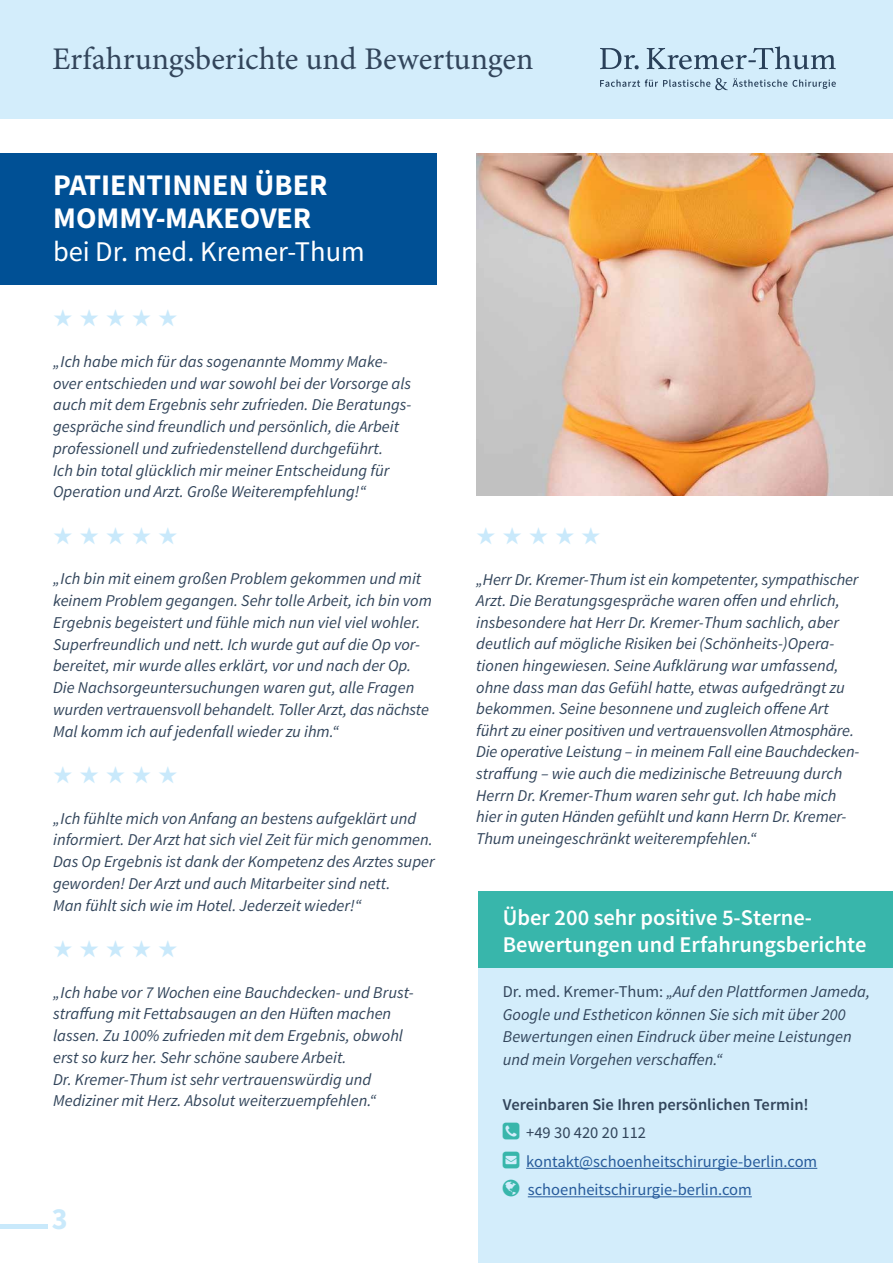
<style>
.page{position:relative;width:893px;height:1263px;background:#fff}
.page>*{position:absolute;margin:0;border:0;box-sizing:border-box;transform-origin:0 0}
.t1{font:31.5px "Minion Variable Concept";color:#32455b}
.t2{font:30px/33px "Source Sans Variable";color:#fff}
.t3{font:30px "Source Sans Variable";color:#c9e9fb}
.t4{font:28.5px "Source Sans Variable";color:#fff}
.t5{font:24px "Zapf Dingbats ITC";color:#c9e9fb}
.t6{font:600 22.5px/27px "Source Sans Pro";color:#fff}
.t7{font:italic 16.5px/21.8px "Source Sans Pro";color:#32455b}
.t8{font:16.5px/28.5px "Source Sans Pro";color:#275b9b}
.t9{font:600 16.5px "Source Sans Pro";color:#32455b}
.t10{font:16.5px "Source Sans Pro";color:#32455b}
.s1{font-style:normal}
</style>
<div class="page">
<div style="left:478px;top:962px;width:415px;height:301px;background:#d3edfb"></div>
<div style="left:478px;top:891px;width:415px;height:77px;background:#38b6ab"></div>
<hr style="left:526px;top:1168px;width:291px;height:1px;background:#275b9b">
<hr style="left:528px;top:1196px;width:224px;height:1px;background:#275b9b">
<hr style="left:0;top:1225px;width:48px;height:4px;background:#c9e9fb">
<img style="left:476px;top:153px;width:417px;height:342px">
<div style="left:0;top:153px;width:437px;height:132px;background:#005095"></div>
<div style="left:0;top:0;width:893px;height:118px;background:#d3edfb"></div>
<svg style="left:600px;top:48px;width:39px;height:21px"></svg>
<svg style="left:647px;top:46px;width:189px;height:23px"></svg>
<svg style="left:600px;top:78px;width:236px;height:12px"></svg>
<h1 class="t1" style="left:52px;top:37px;width:483px">Erfahrungsberichte und Bewertungen</h1>
<h2 class="t2" style="left:53px;top:169px;width:276px">PATIENTINNEN ÜBER<br>MOMMY-MAKEOVER</h2>
<h3 class="t4" style="left:53px;top:235px;width:313px">bei Dr. med. Kremer-Thum</h3>
<h3 class="t5" style="left:53px;top:307px;width:126px">★ ★ ★ ★ ★</h3>
<p class="t7" style="left:53px;top:350px;width:360px">„ Ich habe mich für das sogenannte Mommy Make&shy;over entschieden und war sowohl bei der Vorsorge als auch mit dem Ergebnis sehr zufrieden. Die Beratungs&shy;gespräche sind freundlich und persönlich, die Arbeit professionell und zufriedenstellend durchgeführt.<br>Ich bin total glücklich mir meiner Entscheidung für Operation und Arzt. Große Weiterempfehlung!“</p>
<h3 class="t5" style="left:53px;top:524px;width:126px">★ ★ ★ ★ ★</h3>
<p class="t7" style="left:53px;top:568px;width:380px">„ Ich bin mit einem großen Problem gekommen und mit keinem Problem gegangen. Sehr tolle Arbeit, ich bin vom Ergebnis begeistert und fühle mich nun viel viel wohler.<br>Superfreundlich und nett. Ich wurde gut auf die Op vor&shy;bereitet, mir wurde alles erklärt, vor und nach der Op.<br>Die Nachsorgeuntersuchungen waren gut, alle Fragen wurden vertrauensvoll behandelt. Toller Arzt, das nächste Mal komm ich auf jedenfall wieder zu ihm.“</p>
<h3 class="t5" style="left:53px;top:764px;width:126px">★ ★ ★ ★ ★</h3>
<p class="t7" style="left:53px;top:807px;width:383px">„ Ich fühlte mich von Anfang an bestens aufgeklärt und informiert. Der Arzt hat sich viel Zeit für mich genommen.<br>Das Op Ergebnis ist dank der Kompetenz des Arztes super geworden! Der Arzt und auch Mitarbeiter sind nett.<br>Man fühlt sich wie im Hotel. Jederzeit wieder!“</p>
<h3 class="t5" style="left:53px;top:938px;width:126px">★ ★ ★ ★ ★</h3>
<p class="t7" style="left:53px;top:981px;width:362px">„ Ich habe vor 7 Wochen eine Bauchdecken- und Brust&shy;straffung mit Fettabsaugen an den Hüften machen lassen. Zu 100% zufrieden mit dem Ergebnis, obwohl erst so kurz her. Sehr schöne saubere Arbeit.<br>Dr. Kremer-Thum ist sehr vertrauenswürdig und Mediziner mit Herz. Absolut weiterzuempfehlen.“</p>
<h2 class="t3" style="left:52px;top:1201px;width:17px">3</h2>
<h3 class="t5" style="left:476px;top:525px;width:126px">★ ★ ★ ★ ★</h3>
<p class="t7" style="left:476px;top:568px;width:385px">„ Herr Dr. Kremer-Thum ist ein kompetenter, sympathischer Arzt. Die Beratungsgespräche waren offen und ehrlich, insbesondere hat Herr Dr. Kremer-Thum sachlich, aber deutlich auf mögliche Risiken bei (Schönheits-)Opera&shy;tionen hingewiesen. Seine Aufklärung war umfassend, ohne dass man das Gefühl hatte, etwas aufgedrängt zu bekommen. Seine besonnene und zugleich offene Art führt zu einer positiven und vertrauensvollen Atmosphäre.<br>Die operative Leistung – in meinem Fall eine Bauchdecken&shy;straffung – wie auch die medizinische Betreuung durch Herrn Dr. Kremer-Thum waren sehr gut. Ich habe mich hier in guten Händen gefühlt und kann Herrn Dr. Kremer-Thum uneingeschränkt weiterempfehlen.“</p>
<h3 class="t6" style="left:503px;top:905px;width:365px">Über 200 sehr positive 5-Sterne-<br>Bewertungen und Erfahrungsberichte</h3>
<p class="t7" style="left:503px;top:980px;width:369px;line-height:22.5px"><span class="s1">Dr. med. Kremer-Thum:</span> „ Auf den Plattformen Jameda, Google und Estheticon können Sie sich mit über 200<br>Bewertungen einen Eindruck über meine Leistungen und mein Vorgehen verschaffen.“</p>
<p class="t9" style="left:503px;top:1094px;width:307px">Vereinbaren Sie Ihren persönlichen Termin!</p>
<p class="t10" style="left:526px;top:1122px;width:121px">+49 30 420 20 112</p>
<p class="t8" style="left:526px;top:1147px;width:293px">kontakt@schoenheitschirurgie-berlin.com schoenheitschirurgie-berlin.com</p>
</div>
